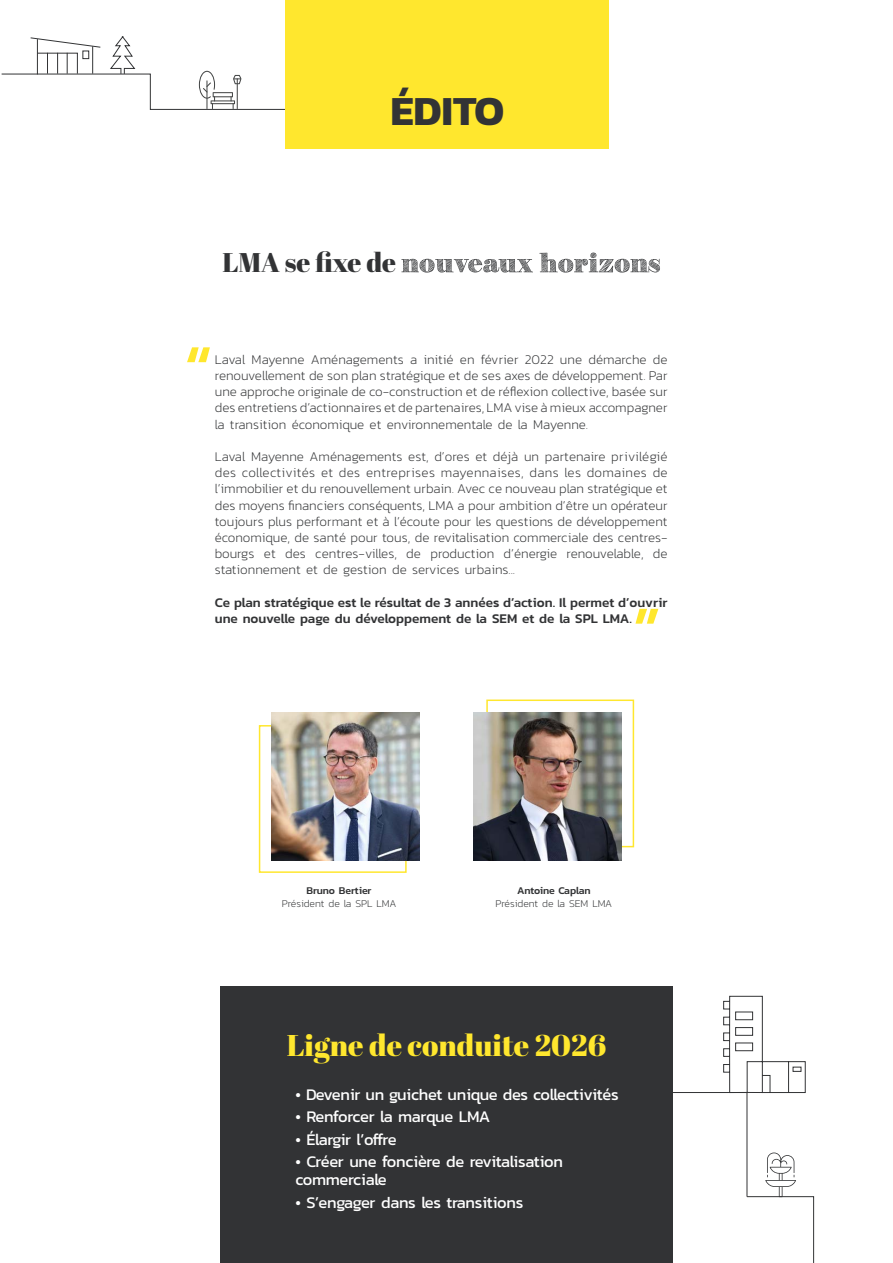
<style>
.page{position:relative;width:893px;height:1263px;background:#fff}
.page>*{position:absolute;margin:0;border:0;box-sizing:border-box;transform-origin:0 0}
.t1{font:500 72px "Kanit";color:#ffe72e}
.t2{font:700 42px "Kanit";color:#323335}
.t3{font:30px "Abril Fatface";color:#ffe72e}
.t4{font:27px "Abril Fatface";color:#323335}
.t5{font:16.5px/18px "Kanit";letter-spacing:-.02em;color:#fff}
.t6{font:16.5px "Kanit";letter-spacing:-.05em;color:#fff}
.t7{font:200 13.5px/16.2px "Kanit";color:#323335;text-align:justify}
.t8{font:500 13.5px/16.2px "Kanit";color:#323335}
.t9{font:200 10.5px "Kanit";letter-spacing:-.005em;color:#323335}
.t10{font:500 10.5px "Kanit";letter-spacing:-.005em;color:#323335}
</style>
<div class="page">
<div style="left:486px;top:699px;width:148px;height:148px;border:2px solid #ffe72e"></div>
<div style="left:259px;top:725px;width:148px;height:148px;border:2px solid #ffe72e"></div>
<img style="left:474px;top:712px;width:147px;height:148px">
<img style="left:272px;top:712px;width:147px;height:148px">
<div style="left:220px;top:986px;width:453px;height:277px;background:#323335"></div>
<div style="left:285px;top:0;width:323px;height:149px;background:#ffe72e"></div>
<svg style="left:673px;top:995px;width:141px;height:268px"></svg>
<svg style="left:1px;top:36px;width:284px;height:74px"></svg>
<div style="left:82px;top:51px;width:7px;height:8px;border:1px solid #323335"></div>
<svg style="left:401px;top:253px;width:259px;height:20px"></svg>
<h2 class="t2" style="left:390px;top:78px;width:115px">ÉDITO</h2>
<h3 class="t4" style="left:222px;top:244px;width:175px">LMA se fixe de</h3>
<h1 class="t1" style="left:184px;top:316px;width:30px">“</h1>
<p class="t7" style="left:215px;top:351px;width:454px">Laval Mayenne Aménagements a initié en février 2022 une démarche de renouvellement de son plan stratégique et de ses axes de développement. Par une approche originale de co-construction et de réflexion collective, basée sur des entretiens d’actionnaires et de partenaires, LMA vise à mieux accompagner la transition économique et environnementale de la Mayenne.</p>
<p class="t7" style="left:215px;top:448px;width:454px">Laval Mayenne Aménagements est, d’ores et déjà un partenaire privilégié des collectivités et des entreprises mayennaises, dans les domaines de l’immobilier et du renouvellement urbain. Avec ce nouveau plan stratégique et des moyens financiers conséquents, LMA a pour ambition d’être un opérateur toujours plus performant et à l’écoute pour les questions de développement économique, de santé pour tous, de revitalisation commerciale des centres&shy;bourgs et des centres-villes, de production d’énergie renouvelable, de stationnement et de gestion de services urbains...</p>
<p class="t8" style="left:215px;top:594px;width:454px">Ce plan stratégique est le résultat de 3 années d’action. Il permet d’ouvrir une nouvelle page du développement de la SEM et de la SPL LMA.</p>
<h1 class="t1" style="left:633px;top:578px;width:30px">”</h1>
<p class="t10" style="left:307px;top:883px;width:66px">Bruno Bertier</p>
<p class="t9" style="left:282px;top:896px;width:116px">Président de la SPL LMA</p>
<p class="t10" style="left:517px;top:883px;width:75px">Antoine Caplan</p>
<p class="t9" style="left:495px;top:896px;width:118px">Président de la SEM LMA</p>
<h3 class="t3" style="left:287px;top:1024px;width:321px">Ligne de conduite 2026</h3>
<p class="t5" style="left:296px;top:1085px;width:325px">• Devenir un guichet unique des collectivités</p>
<p class="t5" style="left:296px;top:1107px;width:196px">• Renforcer la marque LMA</p>
<p class="t6" style="left:296px;top:1127px;width:103px">• Élargir l’offre</p>
<p class="t5" style="left:296px;top:1152px;width:269px">• Créer une foncière de revitalisation commerciale</p>
<p class="t5" style="left:296px;top:1193px;width:229px">• S’engager dans les transitions</p>
</div>
